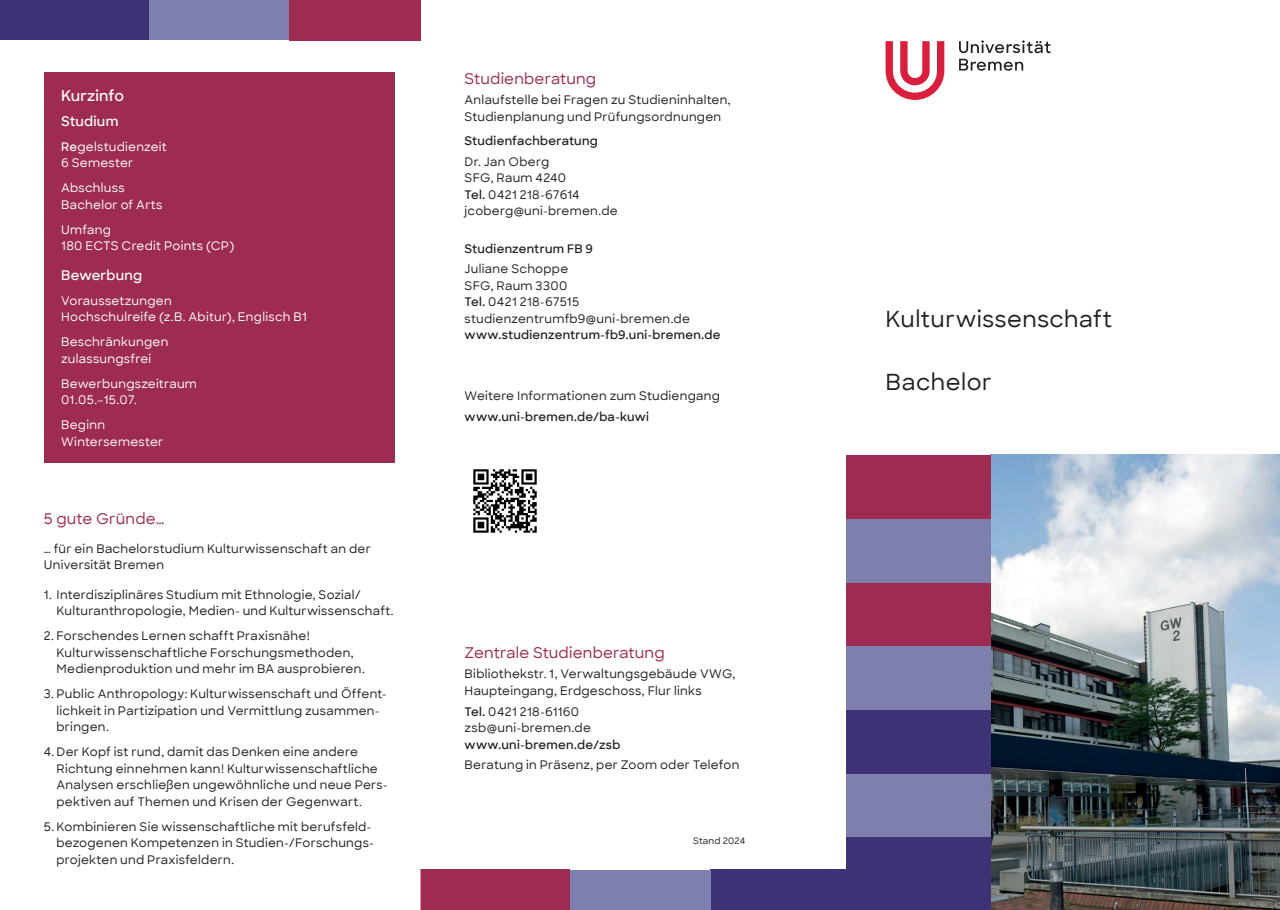
<style>
.page{position:relative;width:1280px;height:910px;background:#fff}
.page>*{position:absolute;margin:0;border:0;box-sizing:border-box;transform-origin:0 0}
.t1{font:500 22.5px "Sharp Sans";letter-spacing:.025em;color:#231f20}
.t2{font:500 15px "Sharp Sans";letter-spacing:.015em;color:#9d2b52}
.t3{font:600 15px "Sharp Sans";letter-spacing:.005em;color:#fff}
.t4{font:600 13.5px "Sharp Sans";letter-spacing:.02em;color:#fff}
.t5{font:500 12px/16.5px "Sharp Sans";letter-spacing:.025em;color:#231f20}
.t6{font:500 12px/16.5px "Sharp Sans";letter-spacing:.025em;color:#fff}
.t7{font:600 12px "Sharp Sans";letter-spacing:.025em;color:#231f20}
.t8{font:500 9px "Sharp Sans";letter-spacing:.02em;color:#231f20}
.s1{font-weight:600}
</style>
<div class="page">
<svg style="left:959px;top:59px;width:64px;height:12px"></svg>
<svg style="left:959px;top:40px;width:92px;height:13px"></svg>
<svg style="left:885px;top:41px;width:59px;height:59px"></svg>
<img style="left:991px;top:455px;width:289px;height:454px">
<div style="left:710px;top:870px;width:140px;height:40px;background:#3d3275"></div>
<div style="left:570px;top:870px;width:140px;height:40px;background:#7f7fae"></div>
<div style="left:846px;top:455px;width:145px;height:64px;background:#9d2b52"></div>
<div style="left:846px;top:583px;width:145px;height:72px;background:#9d2b52"></div>
<div style="left:846px;top:646px;width:145px;height:64px;background:#7f7fae"></div>
<div style="left:846px;top:519px;width:145px;height:64px;background:#7f7fae"></div>
<div style="left:846px;top:774px;width:145px;height:64px;background:#7f7fae"></div>
<div style="left:846px;top:838px;width:145px;height:72px;background:#3d3275"></div>
<div style="left:846px;top:710px;width:145px;height:64px;background:#3d3275"></div>
<div style="left:421px;top:870px;width:149px;height:40px;background:#9d2b52"></div>
<div style="left:44px;top:0;width:377px;height:40px;background:#7f7fae"></div>
<div style="left:0;top:0;width:149px;height:40px;background:#3d3275"></div>
<div style="left:289px;top:0;width:132px;height:40px;background:#9d2b52"></div>
<img style="left:473px;top:469px;width:64px;height:64px">
<div style="left:44px;top:72px;width:351px;height:391px;background:#9d2b52"></div>
<p class="t3" style="left:61px;top:84px;width:64px">Kurzinfo</p>
<p class="t4" style="left:61px;top:111px;width:59px">Studium</p>
<p class="t6" style="left:61px;top:138px;width:107px"><span class="s1">Re</span>gelstudienzeit<br>6 Semester</p>
<p class="t6" style="left:61px;top:179px;width:103px">Abschluss<br>Bachelor of Arts</p>
<p class="t6" style="left:61px;top:221px;width:175px">Umfang<br>180 ECTS Credit Points (CP)</p>
<p class="t4" style="left:61px;top:265px;width:83px">Bewerbung</p>
<p class="t6" style="left:61px;top:292px;width:247px">Voraussetzungen<br>Hochschulreife (z.B. Abitur), Englisch B1</p>
<p class="t6" style="left:61px;top:333px;width:109px">Beschränkungen zulassungsfrei</p>
<p class="t6" style="left:61px;top:375px;width:137px">Bewerbungszeitraum<br>01.05.–15.07.</p>
<p class="t6" style="left:61px;top:416px;width:104px">Beginn<br>Wintersemester</p>
<p class="t2" style="left:44px;top:507px;width:122px">5 gute Gründe…</p>
<p class="t5" style="left:44px;top:540px;width:329px">… für ein Bachelorstudium Kulturwissenschaft an der<br>Universität Bremen</p>
<p class="t5" style="left:57px;top:585px;width:339px;text-indent:-13px">1. Interdisziplinäres Studium mit Ethnologie, Sozial/<br>Kulturanthropologie, Medien- und Kulturwissenschaft.</p>
<p class="t5" style="left:57px;top:627px;width:310px;text-indent:-13px">2. Forschendes Lernen schafft Praxisnähe!<br>Kulturwissenschaftliche Forschungsmethoden,<br>Medienproduktion und mehr im BA ausprobieren.</p>
<p class="t5" style="left:57px;top:685px;width:331px;text-indent:-13px">3. Public Anthropology: Kulturwissenschaft und Öffent&shy;lichkeit in Partizipation und Vermittlung zusammen&shy;bringen.</p>
<p class="t5" style="left:57px;top:743px;width:332px;text-indent:-13px">4. Der Kopf ist rund, damit das Denken eine andere Richtung einnehmen kann! Kulturwissenschaftliche Analysen erschließen ungewöhnliche und neue Pers&shy;pektiven auf Themen und Krisen der Gegenwart.</p>
<p class="t5" style="left:57px;top:818px;width:317px;text-align:justify;text-indent:-13px">5. Kombinieren Sie wissenschaftliche mit berufsfeld&shy;bezogenen Kompetenzen in Studien-/Forschungs&shy;projekten und Praxisfeldern.</p>
<p class="t2" style="left:465px;top:67px;width:133px">Studienberatung</p>
<p class="t5" style="left:465px;top:91px;width:268px">Anlaufstelle bei Fragen zu Studieninhalten,<br>Studienplanung und Prüfungsordnungen</p>
<p class="t7" style="left:465px;top:132px;width:135px">Studienfachberatung</p>
<p class="t5" style="left:465px;top:153px;width:155px">Dr. Jan Oberg<br>SFG, Raum 4240<br><span class="s1">Tel.</span> 0421 218-67614 jcoberg@uni-bremen.de</p>
<p class="t7" style="left:465px;top:239px;width:130px">Studienzentrum FB 9</p>
<p class="t5" style="left:465px;top:260px;width:227px">Juliane Schoppe<br>SFG, Raum 3300<br><span class="s1">Tel.</span> 0421 218-67515 studienzentrumfb9@uni-bremen.de</p>
<p class="t7" style="left:465px;top:326px;width:257px">www.studienzentrum-fb9.uni-bremen.de</p>
<p class="t5" style="left:465px;top:387px;width:257px">Weitere Informationen zum Studiengang</p>
<p class="t7" style="left:465px;top:408px;width:186px">www.uni-bremen.de/ba-kuwi</p>
<p class="t2" style="left:465px;top:641px;width:202px">Zentrale Studienberatung</p>
<p class="t5" style="left:465px;top:665px;width:272px">Bibliothekstr. 1, Verwaltungsgebäude VWG,<br>Haupteingang, Erdgeschoss, Flur links</p>
<p class="t5" style="left:465px;top:702px;width:128px"><span class="s1">Tel.</span> 0421 218-61160 zsb@uni-bremen.de</p>
<p class="t7" style="left:465px;top:735px;width:157px">www.uni-bremen.de/zsb</p>
<p class="t5" style="left:465px;top:756px;width:276px">Beratung in Präsenz, per Zoom oder Telefon</p>
<p class="t8" style="left:693px;top:834px;width:54px">Stand 2024</p>
<h1 class="t1" style="left:885px;top:303px;width:228px">Kulturwissenschaft</h1>
<h1 class="t1" style="left:885px;top:365px;width:108px">Bachelor</h1>
</div>
